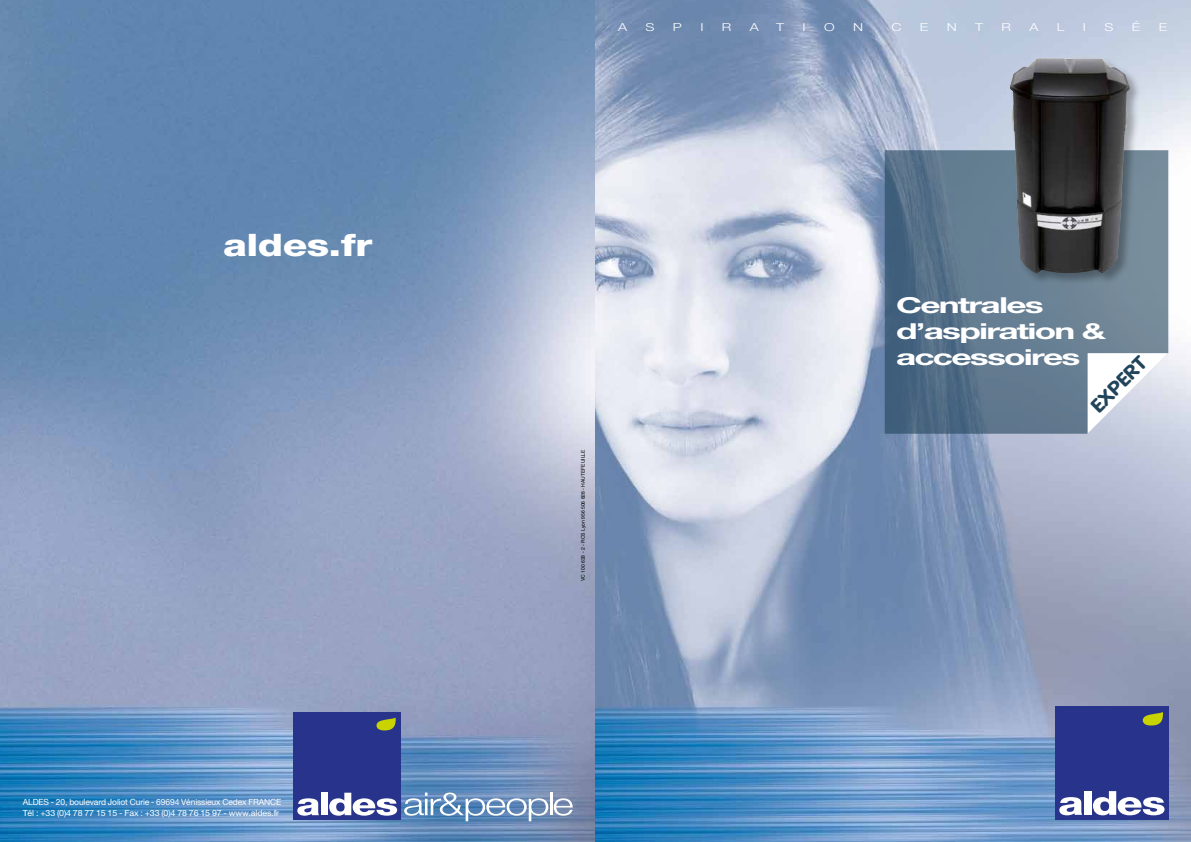
<style>
.page{position:relative;width:1191px;height:842px;background:#fff}
.page>*{position:absolute;margin:0;border:0;box-sizing:border-box;transform-origin:0 0}
.t1{font:800 31px "Helvetica Neue";letter-spacing:-.015em;color:#fff;scale:1.3 1}
.t2{font:700 22px/26px "Helvetica Neue";letter-spacing:-.05em;color:#fff;scale:1.6 1}
.t3{font:700 19.5px "VAG Rounded";color:#21445b;scale:1.14 1}
.t4{font:300 11px "Helvetica Neue";color:#fff;scale:1.3 1}
.t5{font:8.5px/10.4px "Helvetica Neue";letter-spacing:-.015em;color:#fff}
.t6{font:5px "Helvetica";color:#000}
</style>
<div class="page">
<img style="left:0;top:0;width:1191px;height:842px">
<div style="left:1054px;top:706px;width:114px;height:113px;background:#28348b"></div>
<svg style="left:1059px;top:797px;width:23px;height:18px"></svg>
<div style="left:1084px;top:791px;width:7px;height:24px;background:#fff"></div>
<svg style="left:1093px;top:791px;width:71px;height:24px"></svg>
<svg style="left:1142px;top:712px;width:21px;height:13px"></svg>
<div style="left:293px;top:712px;width:108px;height:107px;background:#28348b"></div>
<svg style="left:297px;top:798px;width:22px;height:18px"></svg>
<div style="left:321px;top:793px;width:7px;height:22px;background:#fff"></div>
<svg style="left:329px;top:793px;width:68px;height:23px"></svg>
<svg style="left:376px;top:718px;width:20px;height:12px"></svg>
<svg style="left:404px;top:792px;width:144px;height:29px;background:#80a1c7"></svg>
<hr style="left:550px;top:792px;width:2px;height:23px;background:#fff">
<svg style="left:554px;top:798px;width:18px;height:18px"></svg>
<svg style="left:884px;top:150px;width:284px;height:284px;background:#5e778d"></svg>
<svg style="left:1087px;top:353px;width:81px;height:81px"></svg>
<div style="left:1008px;top:57px;width:133px;height:229px;background:#000;opacity:.3"></div>
<img style="left:1010px;top:58px;width:119px;height:219px">
<h1 class="t1" style="left:223px;top:227px;width:116px">aldes.fr</h1>
<p class="t5" style="left:23px;top:797px;width:260px">ALDES - 20, boulevard Joliot Curie - 69694 Vénissieux Cedex FRANCE<br>Tél : +33 (0)4 78 77 15 15 - Fax : +33 (0)4 78 76 15 97 - www.aldes.fr</p>
<p class="t4" style="left:618px;top:20px;width:8px">A</p>
<p class="t4" style="left:645px;top:20px;width:8px">S</p>
<p class="t4" style="left:673px;top:20px;width:8px">P</p>
<p class="t4" style="left:700px;top:20px;width:4px">I</p>
<p class="t4" style="left:722px;top:20px;width:9px">R</p>
<p class="t4" style="left:750px;top:20px;width:8px">A</p>
<p class="t4" style="left:776px;top:20px;width:8px">T</p>
<p class="t4" style="left:802px;top:20px;width:4px">I</p>
<p class="t4" style="left:824px;top:20px;width:10px">O</p>
<p class="t4" style="left:853px;top:20px;width:9px">N</p>
<p class="t4" style="left:891px;top:20px;width:9px">C</p>
<p class="t4" style="left:920px;top:20px;width:8px">E</p>
<p class="t4" style="left:946px;top:20px;width:9px">N</p>
<p class="t4" style="left:975px;top:20px;width:8px">T</p>
<p class="t4" style="left:1001px;top:20px;width:9px">R</p>
<p class="t4" style="left:1029px;top:20px;width:8px">A</p>
<p class="t4" style="left:1056px;top:20px;width:7px">L</p>
<p class="t4" style="left:1082px;top:20px;width:4px">I</p>
<p class="t4" style="left:1104px;top:20px;width:8px">S</p>
<p class="t4" style="left:1131px;top:20px;width:8px">É</p>
<p class="t4" style="left:1158px;top:20px;width:8px">E</p>
<p class="t6" style="left:579px;top:581px;width:133px;rotate:-90deg">VC 100 633 - 2 - RCS Lyon 956 506 828 - HAUTEFEUILLE</p>
<h2 class="t2" style="left:896px;top:292px;width:133px">Centrales d’aspiration &amp; accessoires</h2>
<h3 class="t3" style="left:1086px;top:401px;width:63px;rotate:-45deg">EXPERT</h3>
</div>
